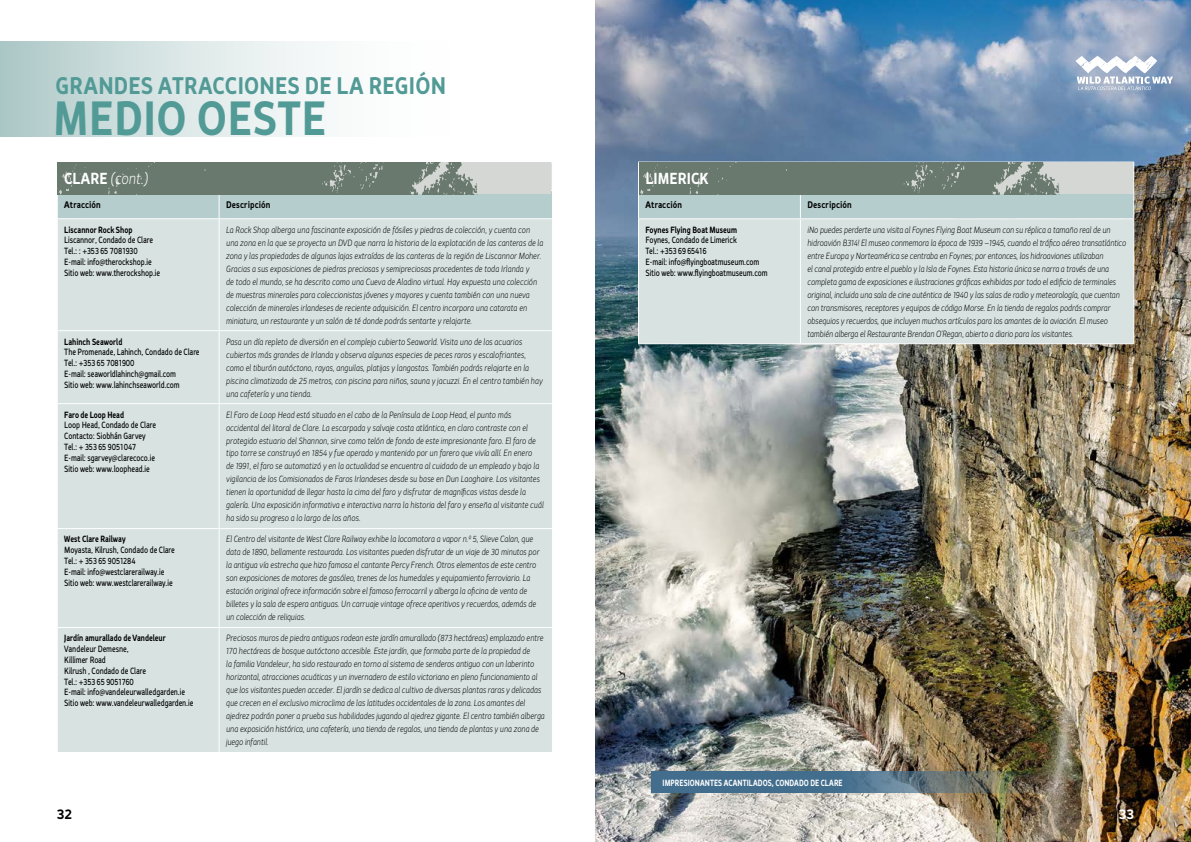
<style>
.page{position:relative;width:1191px;height:842px;background:#fff}
.page>*{position:absolute;margin:0;border:0;box-sizing:border-box;transform-origin:0 0}
.t1{font:700 48px "Orga";letter-spacing:.01em;color:#529a96;scale:.9 1}
.t2{font:700 24px "Orga";letter-spacing:.01em;color:#529a96;scale:.9 1}
.t3{font:italic 300 16px "Orga";color:#fff;scale:.9 1}
.t4{font:700 16px "Orga";letter-spacing:.01em;color:#fff;scale:.9 1}
.t5{font:700 14px "Orga";color:#000}
.t6{font:700 14px "Orga";color:#fff}
.t7{font:700 9.5px "Orga";letter-spacing:.01em;color:#000;scale:.9 1}
.t8{font:italic 300 9px/13px "Orga";color:#000;scale:.9 1}
.t9{font:500 9px/10.8px "Orga";letter-spacing:-.01em;color:#000;scale:.85 1}
.t10{font:700 9px "Orga";color:#000;scale:.85 1}
.t11{font:700 9px "Orga";letter-spacing:.015em;color:#fff;scale:.8 1}
.s1{font-weight:700;font-style:normal}
</style>
<div class="page">
<img style="left:595px;top:0;width:596px;height:842px">
<div style="left:58px;top:219px;width:494px;height:533px;background:#d7e2e1"></div>
<hr style="left:219px;top:219px;width:1px;height:111px;background:#fff">
<hr style="left:57px;top:330px;width:162px;height:1px;background:#fff">
<hr style="left:219px;top:330px;width:334px;height:1px;background:#fff">
<hr style="left:219px;top:331px;width:1px;height:72px;background:#fff">
<hr style="left:219px;top:404px;width:1px;height:124px;background:#fff">
<hr style="left:57px;top:528px;width:162px;height:1px;background:#fff">
<hr style="left:219px;top:528px;width:334px;height:1px;background:#fff">
<hr style="left:219px;top:529px;width:1px;height:98px;background:#fff">
<hr style="left:57px;top:627px;width:162px;height:1px;background:#fff">
<hr style="left:219px;top:627px;width:334px;height:1px;background:#fff">
<hr style="left:219px;top:628px;width:1px;height:124px;background:#fff">
<hr style="left:57px;top:403px;width:162px;height:1px;background:#fff">
<hr style="left:219px;top:403px;width:334px;height:1px;background:#fff">
<svg style="left:57px;top:163px;width:495px;height:56px;background:#98a9a3"></svg>
<div style="left:639px;top:219px;width:494px;height:124px;background:#d7e2e1"></div>
<hr style="left:638px;top:162px;width:162px;height:1px;background:#fff">
<hr style="left:800px;top:162px;width:334px;height:1px;background:#fff">
<hr style="left:638px;top:219px;width:1px;height:124px;background:#fff">
<hr style="left:800px;top:219px;width:1px;height:124px;background:#fff">
<hr style="left:1133px;top:219px;width:1px;height:124px;background:#fff">
<hr style="left:638px;top:343px;width:162px;height:1px;background:#fff">
<hr style="left:800px;top:343px;width:334px;height:1px;background:#fff">
<svg style="left:638px;top:163px;width:496px;height:56px;background:#98a9a3"></svg>
<div style="left:0;top:41px;width:463px;height:95px;background:linear-gradient(to right,#b5cecd,#fff)"></div>
<svg style="left:651px;top:771px;width:396px;height:21px;background:#526e7e"></svg>
<svg style="left:1075px;top:56px;width:98px;height:34px"></svg>
<h2 class="t2" style="left:55px;top:71px;width:435px">GRANDES ATRACCIONES DE LA REGIÓN</h2>
<h1 class="t1" style="left:53px;top:90px;width:304px">MEDIO OESTE</h1>
<h3 class="t3" style="left:64px;top:169px;width:95px"><span class="s1">CLARE</span> (cont.)</h3>
<h3 class="t4" style="left:645px;top:168px;width:71px">LIMERICK</h3>
<p class="t7" style="left:64px;top:199px;width:42px">Atracción</p>
<p class="t7" style="left:226px;top:199px;width:51px">Descripción</p>
<p class="t10" style="left:64px;top:224px;width:82px">Liscannor Rock Shop</p>
<p class="t9" style="left:64px;top:235px;width:114px">Liscannor, Condado de Clare<br>Tel.: : +353 65 7081930<br>E-mail: info@therockshop.ie<br>Sitio web: www.therockshop.ie</p>
<p class="t8" style="left:226px;top:223px;width:354px">La Rock Shop alberga una fascinante exposición de fósiles y piedras de colección, y cuenta con una zona en la que se proyecta un DVD que narra la historia de la explotación de las canteras de la zona y las propiedades de algunas lajas extraídas de las canteras de la región de Liscannor Moher.<br>Gracias a sus exposiciones de piedras preciosas y semipreciosas procedentes de toda Irlanda y<br>de todo el mundo, se ha descrito como una Cueva de Aladino virtual. Hay expuesta una colección de muestras minerales para coleccionistas jóvenes y mayores y cuenta también con una nueva colección de minerales irlandeses de reciente adquisición. El centro incorpora una catarata en miniatura, un restaurante y un salón de té donde podrás sentarte y relajarte.</p>
<p class="t10" style="left:64px;top:336px;width:70px">Lahinch Seaworld</p>
<p class="t9" style="left:64px;top:347px;width:161px">The Promenade, Lahinch, Condado de Clare Tel.: +353 65 7081900<br>E-mail: seaworldlahinch@gmail.com<br>Sitio web: www.lahinchseaworld.com</p>
<p class="t8" style="left:226px;top:335px;width:353px">Pasa un día repleto de diversión en el complejo cubierto Seaworld. Visita uno de los acuarios cubiertos más grandes de Irlanda y observa algunas especies de peces raros y escalofriantes, como el tiburón autóctono, rayas, anguilas, platijas y langostas. También podrás relajarte en la piscina climatizada de 25 metros, con piscina para niños, sauna y jacuzzi. En el centro también hay una cafetería y una tienda.</p>
<p class="t10" style="left:64px;top:409px;width:72px">Faro de Loop Head</p>
<p class="t9" style="left:64px;top:419px;width:110px">Loop Head, Condado de Clare<br>Contacto: Siobhán Garvey<br>Tel.: + 353 65 9051047<br>E-mail: sgarvey@clarecoco.ie<br>Sitio web: www.loophead.ie</p>
<p class="t8" style="left:226px;top:408px;width:354px">El Faro de Loop Head está situado en el cabo de la Península de Loop Head, el punto más occidental del litoral de Clare. La escarpada y salvaje costa atlántica, en claro contraste con el protegido estuario del Shannon, sirve como telón de fondo de este impresionante faro. El faro de tipo torre se construyó en 1854 y fue operado y mantenido por un farero que vivía allí. En enero<br>de 1991, el faro se automatizó y en la actualidad se encuentra al cuidado de un empleado y bajo la vigilancia de los Comisionados de Faros Irlandeses desde su base en Dun Laoghaire. Los visitantes tienen la oportunidad de llegar hasta la cima del faro y disfrutar de magníficas vistas desde la galería. Una exposición informativa e interactiva narra la historia del faro y enseña al visitante cuál ha sido su progreso a lo largo de los años.</p>
<p class="t10" style="left:64px;top:534px;width:74px">West Clare Railway</p>
<p class="t9" style="left:64px;top:544px;width:132px">Moyasta, Kilrush, Condado de Clare<br>Tel.: + 353 65 9051284<br>E-mail: info@westclarerailway.ie<br>Sitio web: www.westclarerailway.ie</p>
<p class="t8" style="left:226px;top:533px;width:350px">El Centro del visitante de West Clare Railway exhibe la locomotora a vapor n.º 5, Slieve Calan, que data de 1890, bellamente restaurada. Los visitantes pueden disfrutar de un viaje de 30 minutos por la antigua vía estrecha que hizo famosa el cantante Percy French. Otros elementos de este centro son exposiciones de motores de gasóleo, trenes de los humedales y equipamiento ferroviario. La estación original ofrece información sobre el famoso ferrocarril y alberga la oficina de venta de billetes y la sala de espera antiguas. Un carruaje vintage ofrece aperitivos y recuerdos, además de un colección de reliquias.</p>
<p class="t10" style="left:64px;top:633px;width:121px">Jardín amurallado de Vandeleur</p>
<p class="t9" style="left:64px;top:643px;width:153px">Vandeleur Demesne,<br>Killimer Road<br>Kilrush , Condado de Clare<br>Tel.: +353 65 9051760<br>E-mail: info@vandeleurwalledgarden.ie<br>Sitio web: www.vandeleurwalledgarden.ie</p>
<p class="t8" style="left:226px;top:632px;width:356px">Preciosos muros de piedra antiguos rodean este jardín amurallado (873 hectáreas) emplazado entre 170 hectáreas de bosque autóctono accesible. Este jardín, que formaba parte de la propiedad de<br>la familia Vandeleur, ha sido restaurado en torno al sistema de senderos antiguo con un laberinto horizontal, atracciones acuáticas y un invernadero de estilo victoriano en pleno funcionamiento al que los visitantes pueden acceder. El jardín se dedica al cultivo de diversas plantas raras y delicadas que crecen en el exclusivo microclima de las latitudes occidentales de la zona. Los amantes del ajedrez podrán poner a prueba sus habilidades jugando al ajedrez gigante. El centro también alberga una exposición histórica, una cafetería, una tienda de regalos, una tienda de plantas y una zona de juego infantil.</p>
<p class="t7" style="left:645px;top:199px;width:42px">Atracción</p>
<p class="t7" style="left:807px;top:199px;width:51px">Descripción</p>
<p class="t10" style="left:645px;top:224px;width:109px">Foynes Flying Boat Museum</p>
<p class="t9" style="left:645px;top:235px;width:145px">Foynes, Condado de Limerick<br>Tel.: +353 69 65416<br>E-mail: info@flyingboatmuseum.com<br>Sitio web: www.flyingboatmuseum.com</p>
<p class="t8" style="left:807px;top:223px;width:356px">¡No puedes perderte una visita al Foynes Flying Boat Museum con su réplica a tamaño real de un hidroavión B314! El museo conmemora la época de 1939 –1945, cuando el tráfico aéreo transatlántico entre Europa y Norteamérica se centraba en Foynes; por entonces, los hidroaviones utilizaban<br>el canal protegido entre el pueblo y la Isla de Foynes. Esta historia única se narra a través de una completa gama de exposiciones e ilustraciones gráficas exhibidas por todo el edificio de terminales original, incluida una sala de cine auténtica de 1940 y las salas de radio y meteorología, que cuentan con transmisores, receptores y equipos de código Morse. En la tienda de regalos podrás comprar obsequios y recuerdos, que incluyen muchos artículos para los amantes de la aviación. El museo también alberga el Restaurante Brendan O’Regan, abierto a diario para los visitantes.</p>
<p class="t11" style="left:662px;top:777px;width:226px">IMPRESIONANTES ACANTILADOS, CONDADO DE CLARE</p>
<h3 class="t5" style="left:57px;top:806px;width:17px">32</h3>
<h3 class="t6" style="left:1119px;top:806px;width:17px">33</h3>
</div>
